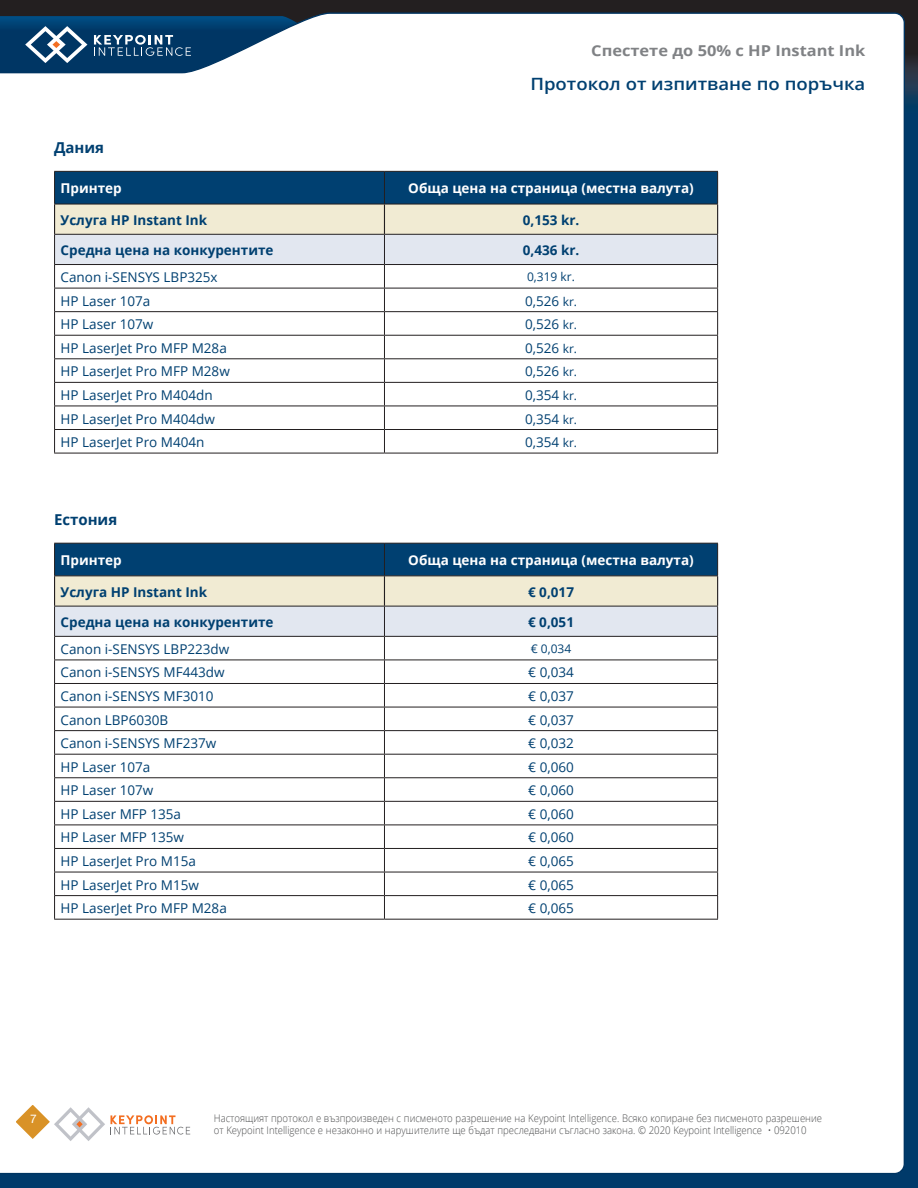
<style>
.page{position:relative;width:918px;height:1188px;background:#fff}
.page>*{position:absolute;margin:0;border:0;box-sizing:border-box;transform-origin:0 0}
.t1{font:600 16.95px "Open Sans";color:#004071;scale:1.09 1}
.t2{font:700 15px "Open Sans";color:#808285;scale:1.09 1}
.t3{font:700 15px "Open Sans";color:#004071}
.t4{font:13.5px "Open Sans";color:#004071}
.t5{font:700 13.5px "Open Sans";color:#004071}
.t6{font:700 13.5px "Open Sans";color:#fff}
.t7{font:12px "Open Sans";color:#004071}
.t8{font:11.85px "Helvetica Neue LT Pro";color:#fff}
.t9{font:300 10.5px/12px "Open Sans";color:#4b4c4d;scale:.91 1}
.s1{font-size:12px}
</style>
<div class="page">
<div style="left:0;top:60px;width:918px;height:1128px;background:#003a6a"></div>
<div style="left:0;top:0;width:918px;height:72px;background:#231f20"></div>
<svg style="left:906px;top:58px;width:12px;height:42px"></svg>
<div style="left:0;top:12px;width:906px;height:1161px;background:#fff"></div>
<svg style="left:0;top:16px;width:353px;height:69px;background:#7292ac"></svg>
<svg style="left:9px;top:1098px;width:181px;height:47px;background:#f5ece3"></svg>
<svg style="left:54px;top:171px;width:664px;height:282px;background:#d4dbdf"></svg>
<hr style="left:54px;top:453px;width:330px;height:1px;background:#231f20">
<hr style="left:384px;top:453px;width:334px;height:1px;background:#231f20">
<hr style="left:54px;top:204px;width:330px;height:1px;background:#231f20">
<hr style="left:384px;top:204px;width:334px;height:1px;background:#231f20">
<svg style="left:54px;top:543px;width:664px;height:376px;background:#dce1e4"></svg>
<hr style="left:54px;top:919px;width:330px;height:1px;background:#231f20">
<hr style="left:384px;top:919px;width:334px;height:1px;background:#231f20">
<hr style="left:54px;top:575px;width:330px;height:1px;background:#231f20">
<hr style="left:384px;top:575px;width:334px;height:1px;background:#231f20">
<p class="t2" style="left:591px;top:40px;width:253px">Спестете до 50% с HP Instant Ink</p>
<p class="t1" style="left:530px;top:72px;width:309px">Протокол от изпитване по поръчка</p>
<p class="t3" style="left:54px;top:137px;width:52px">Дания</p>
<p class="t6" style="left:61px;top:179px;width:63px">Принтер</p>
<p class="t6" style="left:408px;top:179px;width:287px">Обща цена на страница (местна валута)</p>
<p class="t5" style="left:61px;top:211px;width:148px">Услуга HP Instant Ink</p>
<p class="t5" style="left:523px;top:211px;width:58px">0,153 kr.</p>
<p class="t5" style="left:61px;top:241px;width:214px">Средна цена на конкурентите</p>
<p class="t5" style="left:523px;top:241px;width:58px">0,436 kr.</p>
<p class="t4" style="left:61px;top:268px;width:159px">Canon i-SENSYS LBP325x</p>
<p class="t7" style="left:527px;top:268px;width:49px">0,319 kr.</p>
<p class="t4" style="left:61px;top:292px;width:91px">HP Laser 107a</p>
<p class="t4" style="left:525px;top:292px;width:54px">0,526 <span class="s1">kr.</span></p>
<p class="t4" style="left:61px;top:315px;width:94px">HP Laser 107w</p>
<p class="t4" style="left:525px;top:315px;width:54px">0,526 <span class="s1">kr.</span></p>
<p class="t4" style="left:61px;top:339px;width:168px">HP LaserJet Pro MFP M28a</p>
<p class="t4" style="left:525px;top:339px;width:54px">0,526 <span class="s1">kr.</span></p>
<p class="t4" style="left:61px;top:362px;width:171px">HP LaserJet Pro MFP M28w</p>
<p class="t4" style="left:525px;top:362px;width:54px">0,526 <span class="s1">kr.</span></p>
<p class="t4" style="left:61px;top:386px;width:154px">HP LaserJet Pro M404dn</p>
<p class="t4" style="left:525px;top:386px;width:54px">0,354 <span class="s1">kr.</span></p>
<p class="t4" style="left:61px;top:409px;width:156px">HP LaserJet Pro M404dw</p>
<p class="t4" style="left:525px;top:409px;width:54px">0,354 <span class="s1">kr.</span></p>
<p class="t4" style="left:61px;top:433px;width:146px">HP LaserJet Pro M404n</p>
<p class="t4" style="left:525px;top:433px;width:54px">0,354 <span class="s1">kr.</span></p>
<p class="t3" style="left:54px;top:509px;width:65px">Естония</p>
<p class="t6" style="left:61px;top:551px;width:63px">Принтер</p>
<p class="t6" style="left:408px;top:551px;width:287px">Обща цена на страница (местна валута)</p>
<p class="t5" style="left:61px;top:582px;width:148px">Услуга HP Instant Ink</p>
<p class="t5" style="left:528px;top:582px;width:47px">€ 0,017</p>
<p class="t5" style="left:61px;top:613px;width:214px">Средна цена на конкурентите</p>
<p class="t5" style="left:528px;top:613px;width:47px">€ 0,051</p>
<p class="t4" style="left:61px;top:640px;width:170px">Canon i-SENSYS LBP223dw</p>
<p class="t7" style="left:531px;top:640px;width:42px">€ 0,034</p>
<p class="t4" style="left:61px;top:663px;width:166px">Canon i-SENSYS MF443dw</p>
<p class="t4" style="left:528px;top:663px;width:47px">€ 0,034</p>
<p class="t4" style="left:61px;top:687px;width:155px">Canon i-SENSYS MF3010</p>
<p class="t4" style="left:528px;top:687px;width:47px">€ 0,037</p>
<p class="t4" style="left:61px;top:710px;width:109px">Canon LBP6030B</p>
<p class="t4" style="left:528px;top:710px;width:47px">€ 0,037</p>
<p class="t4" style="left:61px;top:734px;width:157px">Canon i-SENSYS MF237w</p>
<p class="t4" style="left:528px;top:734px;width:47px">€ 0,032</p>
<p class="t4" style="left:61px;top:758px;width:91px">HP Laser 107a</p>
<p class="t4" style="left:528px;top:758px;width:47px">€ 0,060</p>
<p class="t4" style="left:61px;top:781px;width:94px">HP Laser 107w</p>
<p class="t4" style="left:528px;top:781px;width:47px">€ 0,060</p>
<p class="t4" style="left:61px;top:805px;width:122px">HP Laser MFP 135a</p>
<p class="t4" style="left:528px;top:805px;width:47px">€ 0,060</p>
<p class="t4" style="left:61px;top:828px;width:125px">HP Laser MFP 135w</p>
<p class="t4" style="left:528px;top:828px;width:47px">€ 0,060</p>
<p class="t4" style="left:61px;top:852px;width:137px">HP LaserJet Pro M15a</p>
<p class="t4" style="left:528px;top:852px;width:47px">€ 0,065</p>
<p class="t4" style="left:61px;top:875px;width:140px">HP LaserJet Pro M15w</p>
<p class="t4" style="left:528px;top:875px;width:47px">€ 0,065</p>
<p class="t4" style="left:61px;top:899px;width:168px">HP LaserJet Pro MFP M28a</p>
<p class="t4" style="left:528px;top:899px;width:47px">€ 0,065</p>
<p class="t8" style="left:30px;top:1111px;width:8px">7</p>
<p class="t9" style="left:214px;top:1112px;width:670px">Настоящият протокол е възпроизведен с писменото разрешение на Keypoint Intelligence. Всяко копиране без писменото разрешение от Keypoint Intelligence е незаконно и нарушителите ще бъдат преследвани съгласно закона. © 2020 Keypoint Intelligence • 092010</p>
</div>
